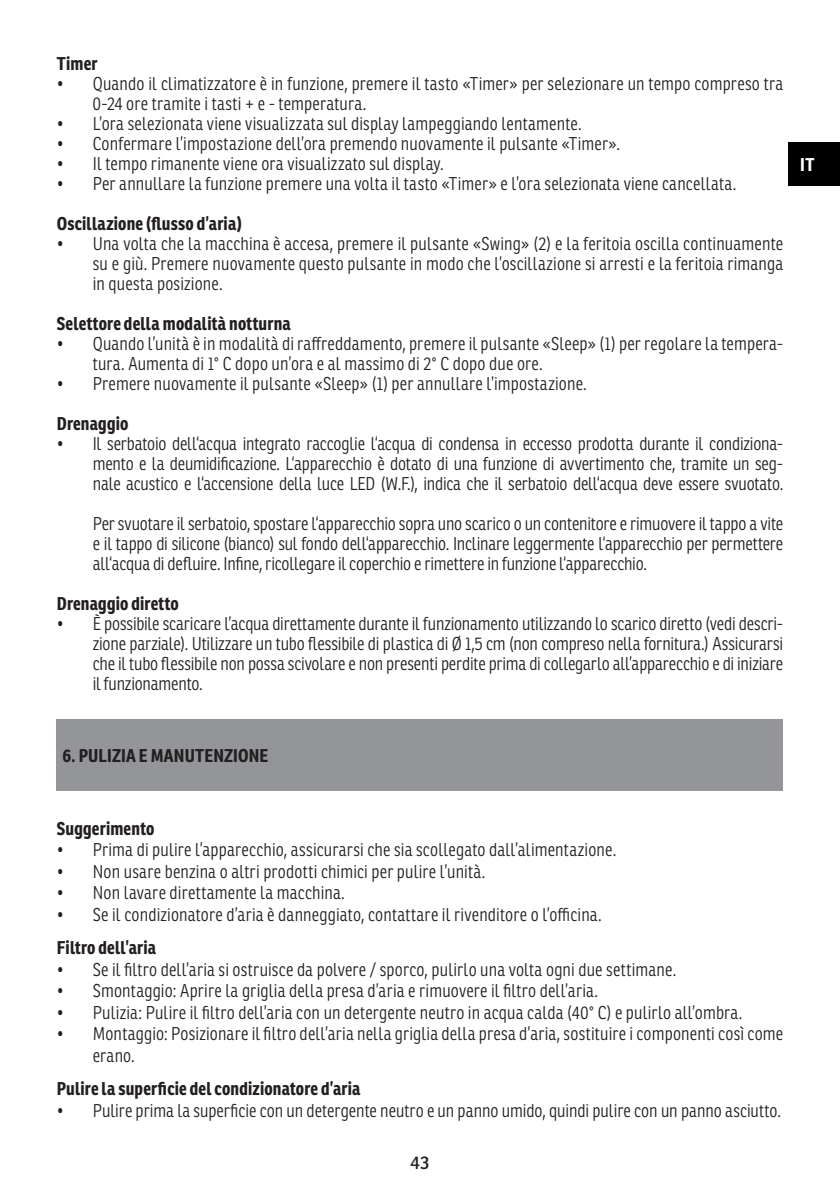
<style>
.page{position:relative;width:840px;height:1191px;background:#fff}
.page>*{position:absolute;margin:0;border:0;box-sizing:border-box;transform-origin:0 0}
.t1{font:300 18px/20px "Ronnia Cond";letter-spacing:.01em;color:#231f20;text-align:justify}
.t2{font:700 18px "Ronnia Cond";letter-spacing:.01em;color:#231f20}
.t3{font:18px "Ronnia";color:#231f20}
.t4{font:700 18px "Ronnia Cond";color:#fff}
</style>
<div class="page">
<div style="left:788px;top:143px;width:51px;height:43px;background:#000"></div>
<div style="left:57px;top:719px;width:725px;height:72px;background:#939598"></div>
<p class="t2" style="left:57px;top:52px;width:42px">Timer</p>
<p class="t1" style="left:93px;top:74px;width:691px;text-indent:-36px">• Quando il climatizzatore è in funzione, premere il tasto «Timer» per selezionare un tempo compreso tra<br>0-24 ore tramite i tasti + e - temperatura.</p>
<p class="t1" style="left:57px;top:114px;width:526px">• L’ora selezionata viene visualizzata sul display lampeggiando lentamente.</p>
<p class="t1" style="left:57px;top:134px;width:564px">• Confermare l’impostazione dell’ora premendo nuovamente il pulsante «Timer».</p>
<p class="t1" style="left:57px;top:154px;width:388px">• Il tempo rimanente viene ora visualizzato sul display.</p>
<p class="t1" style="left:57px;top:174px;width:680px">• Per annullare la funzione premere una volta il tasto «Timer» e l’ora selezionata viene cancellata.</p>
<p class="t2" style="left:57px;top:212px;width:186px">Oscillazione (flusso d’aria)</p>
<p class="t1" style="left:93px;top:234px;width:691px;text-indent:-36px">• Una volta che la macchina è accesa, premere il pulsante «Swing» (2) e la feritoia oscilla continuamente su e giù. Premere nuovamente questo pulsante in modo che l’oscillazione si arresti e la feritoia rimanga in questa posizione.</p>
<p class="t2" style="left:57px;top:312px;width:235px">Selettore della modalità notturna</p>
<p class="t1" style="left:93px;top:334px;width:691px;text-indent:-36px">• Quando l’unità è in modalità di raffreddamento, premere il pulsante «Sleep» (1) per regolare la tempera&shy;tura. Aumenta di 1° C dopo un’ora e al massimo di 2° C dopo due ore.</p>
<p class="t1" style="left:57px;top:374px;width:531px">• Premere nuovamente il pulsante «Sleep» (1) per annullare l’impostazione.</p>
<p class="t2" style="left:57px;top:412px;width:73px">Drenaggio</p>
<p class="t1" style="left:93px;top:434px;width:691px;text-indent:-36px">• Il serbatoio dell‘acqua integrato raccoglie l‘acqua di condensa in eccesso prodotta durante il condiziona&shy;mento e la deumidificazione. L‘apparecchio è dotato di una funzione di avvertimento che, tramite un seg&shy;nale acustico e l‘accensione della luce LED (W.F.), indica che il serbatoio dell‘acqua deve essere svuotato.</p>
<p class="t1" style="left:93px;top:514px;width:691px">Per svuotare il serbatoio, spostare l‘apparecchio sopra uno scarico o un contenitore e rimuovere il tappo a vite e il tappo di silicone (bianco) sul fondo dell‘apparecchio. Inclinare leggermente l‘apparecchio per permettere all‘acqua di defluire. Infine, ricollegare il coperchio e rimettere in funzione l‘apparecchio.</p>
<p class="t2" style="left:57px;top:592px;width:124px">Drenaggio diretto</p>
<p class="t1" style="left:93px;top:614px;width:691px;text-indent:-36px">• È possibile scaricare l’acqua direttamente durante il funzionamento utilizzando lo scarico diretto (vedi descri&shy;zione parziale). Utilizzare un tubo flessibile di plastica di Ø 1,5 cm (non compreso nella fornitura.) Assicurarsi che il tubo flessibile non possa scivolare e non presenti perdite prima di collegarlo all’apparecchio e di iniziare il funzionamento.</p>
<p class="t4" style="left:799px;top:153px;width:16px">IT</p>
<p class="t2" style="left:62px;top:744px;width:207px">6. PULIZIA E MANUTENZIONE</p>
<p class="t2" style="left:57px;top:816px;width:99px">Suggerimento</p>
<p class="t1" style="left:57px;top:840px;width:560px">• Prima di pulire l’apparecchio, assicurarsi che sia scollegato dall’alimentazione.</p>
<p class="t1" style="left:57px;top:861px;width:430px">• Non usare benzina o altri prodotti chimici per pulire l’unità.</p>
<p class="t1" style="left:57px;top:883px;width:289px">• Non lavare direttamente la macchina.</p>
<p class="t1" style="left:57px;top:904px;width:546px">• Se il condizionatore d’aria è danneggiato, contattare il rivenditore o l’officina.</p>
<p class="t2" style="left:57px;top:936px;width:101px">Filtro dell’aria</p>
<p class="t1" style="left:57px;top:959px;width:620px">• Se il filtro dell’aria si ostruisce da polvere / sporco, pulirlo una volta ogni due settimane.</p>
<p class="t1" style="left:57px;top:980px;width:542px">• Smontaggio: Aprire la griglia della presa d’aria e rimuovere il filtro dell’aria.</p>
<p class="t1" style="left:57px;top:1002px;width:686px">• Pulizia: Pulire il filtro dell’aria con un detergente neutro in acqua calda (40° C) e pulirlo all’ombra.</p>
<p class="t1" style="left:93px;top:1023px;width:691px;line-height:21.6px;text-indent:-36px">• Montaggio: Posizionare il filtro dell’aria nella griglia della presa d’aria, sostituire i componenti così come erano.</p>
<p class="t2" style="left:57px;top:1076px;width:305px">Pulire la superficie del condizionatore d’aria</p>
<p class="t1" style="left:57px;top:1100px;width:725px">• Pulire prima la superficie con un detergente neutro e un panno umido, quindi pulire con un panno asciutto.</p>
<p class="t3" style="left:410px;top:1151px;width:21px">43</p>
</div>
